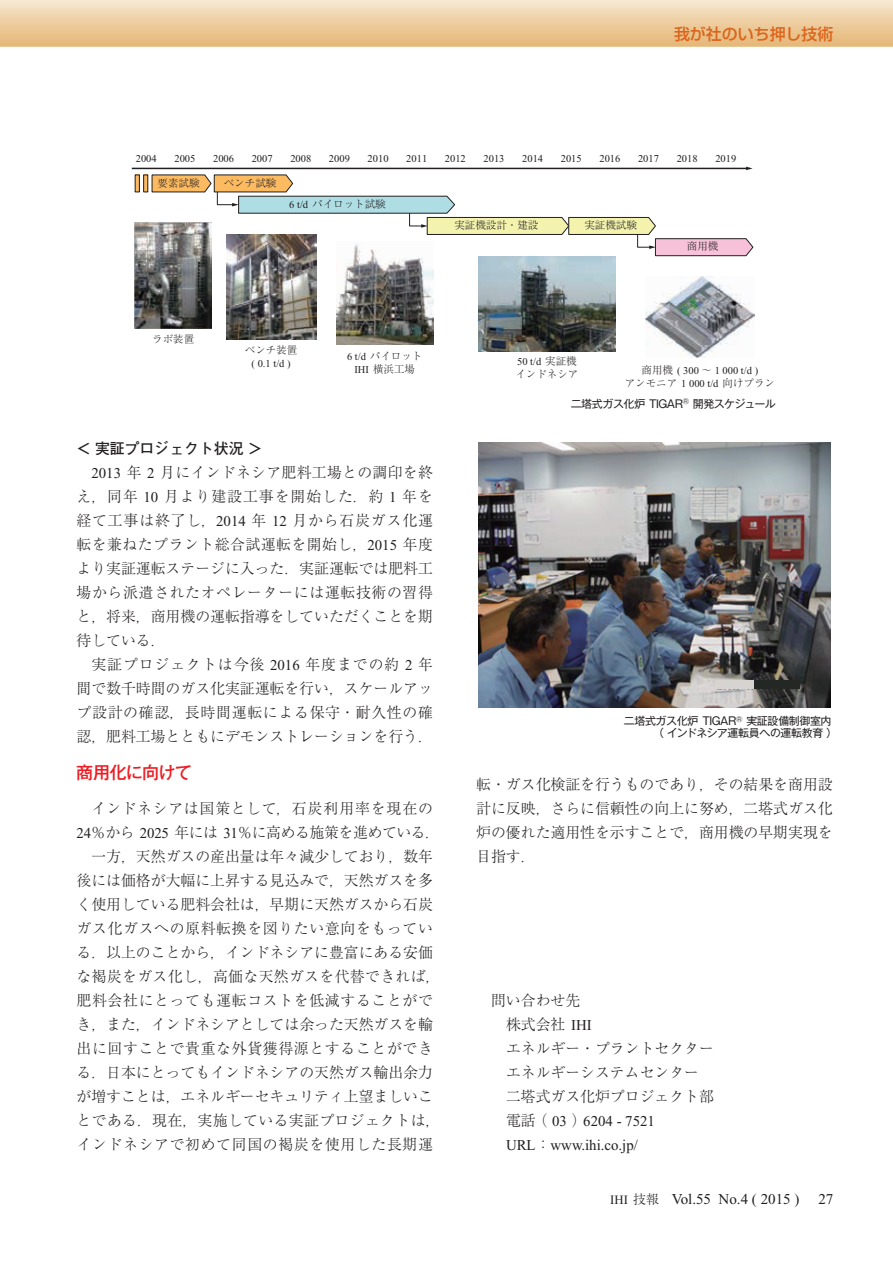
<style>
.page{position:relative;width:893px;height:1263px;background:#fff}
.page>*{position:absolute;margin:0;border:0;box-sizing:border-box;transform-origin:0 0}
.t1{font:500 17.25px "Gothic MB101 Pro";letter-spacing:-.04em;color:#ee1d23}
.t2{font:500 15.9px "Shin Go Pro";color:#dc641c}
.t3{font:300 15px/24px "Ryumin Pro";color:#231f20;text-align:justify}
.t4{font:15px/24px "Times New Roman";color:#231f20}
.t5{font:700 15px "Futo Go B101 Pro";color:#231f20}
.t6{font:10.95px/12px "Gothic MB101 Pro";letter-spacing:-.04em;color:#231f20}
.t7{font:10.5px "Times New Roman";color:#231f20}
.t8{font:300 10.5px/13.5px "Ryumin Pro";color:#231f20;text-align:center}
.s1{font-family:"Times New Roman";font-weight:400}
.s2{font-family:"Ryumin Pro";font-weight:300}
.s3{font-size:12.75px}
.s4{font-family:"Ryumin Pro";font-weight:300;font-size:12.75px}
</style>
<div class="page">
<svg style="left:0;top:0;width:893px;height:47px;background:#edcea1"></svg>
<hr style="left:144px;top:175px;width:4px;height:17px;background:#fcba61">
<div style="left:143px;top:175px;width:5px;height:17px;border:1px solid #231f20"></div>
<hr style="left:135px;top:175px;width:4px;height:17px;background:#fcba61">
<div style="left:135px;top:175px;width:5px;height:17px;border:1px solid #231f20"></div>
<hr style="left:132px;top:168px;width:615px;height:1px;background:#231f20">
<svg style="left:151px;top:167px;width:603px;height:89px"></svg>
<img style="left:478px;top:257px;width:138px;height:94px">
<img style="left:135px;top:222px;width:77px;height:107px">
<img style="left:226px;top:235px;width:90px;height:104px">
<img style="left:336px;top:241px;width:97px;height:103px">
<img style="left:645px;top:277px;width:109px;height:81px">
<img style="left:478px;top:443px;width:353px;height:264px">
<div style="left:715px;top:680px;width:39px;height:9px;background:#d6d3d1"></div>
<div style="left:754px;top:680px;width:45px;height:9px;background:#242825"></div>
<p class="t2" style="left:674px;top:21px;width:161px">我が社のいち押し技術</p>
<p class="t7" style="left:136px;top:153px;width:22px">2004</p>
<p class="t7" style="left:174px;top:153px;width:22px">2005</p>
<p class="t7" style="left:213px;top:153px;width:22px">2006</p>
<p class="t7" style="left:252px;top:153px;width:22px">2007</p>
<p class="t7" style="left:290px;top:153px;width:22px">2008</p>
<p class="t7" style="left:329px;top:153px;width:22px">2009</p>
<p class="t7" style="left:368px;top:153px;width:22px">2010</p>
<p class="t7" style="left:406px;top:153px;width:22px">2011</p>
<p class="t7" style="left:445px;top:153px;width:22px">2012</p>
<p class="t7" style="left:483px;top:153px;width:22px">2013</p>
<p class="t7" style="left:522px;top:153px;width:22px">2014</p>
<p class="t7" style="left:561px;top:153px;width:22px">2015</p>
<p class="t7" style="left:599px;top:153px;width:22px">2016</p>
<p class="t7" style="left:638px;top:153px;width:22px">2017</p>
<p class="t7" style="left:677px;top:153px;width:22px">2018</p>
<p class="t7" style="left:715px;top:153px;width:22px">2019</p>
<p class="t8" style="left:224px;top:175px;width:54px">ベンチ試験</p>
<p class="t8" style="left:158px;top:175px;width:43px">要素試験</p>
<p class="t8" style="left:152px;top:332px;width:43px">ラボ装置</p>
<p class="t8" style="left:289px;top:196px;width:98px"><span class="s1">6 t/d</span> パイロット試験</p>
<p class="t8" style="left:454px;top:218px;width:85px">実証機設計・建設</p>
<p class="t8" style="left:584px;top:218px;width:54px">実証機試験</p>
<p class="t8" style="left:687px;top:239px;width:33px">商用機</p>
<p class="t8" style="left:245px;top:342px;width:54px">ベンチ装置</p>
<p class="t7" style="left:252px;top:358px;width:41px">( 0.1 t/d )</p>
<p class="t8" style="left:347px;top:348px;width:77px"><span class="s1">6 t/d</span> パイロット<br><span class="s1">IHI</span> 横浜工場</p>
<p class="t7" style="left:517px;top:355px;width:61px">50 t/d <span class="s2">実証機</span></p>
<p class="t8" style="left:515px;top:366px;width:64px">インドネシア</p>
<p class="t7" style="left:642px;top:364px;width:118px"><span class="s2">商用機</span> ( 300 <span class="s2">～</span> 1 000 t/d )</p>
<p class="t8" style="left:625px;top:376px;width:152px">アンモニア <span class="s1">1 000 t/d</span> 向けプラン</p>
<p class="t6" style="left:571px;top:396px;width:207px">二塔式ガス化炉 TIGAR<sup>®</sup> 開発スケジュール</p>
<p class="t5" style="left:77px;top:437px;width:187px">＜実証プロジェクト状況＞</p>
<p class="t3" style="left:77px;top:459px;width:358px;text-indent:15px"><span class="s1">2013</span> 年 <span class="s1">2</span> 月にインドネシア肥料工場との調印を終え，同年 <span class="s1">10</span> 月より建設工事を開始した．約 <span class="s1">1</span> 年を経て工事は終了し，<span class="s1">2014</span> 年 <span class="s1">12</span> 月から石炭ガス化運転を兼ねたプラント総合試運転を開始し，<span class="s1">2015</span> 年度より実証運転ステージに入った．実証運転では肥料工場から派遣されたオペレーターには運転技術の習得と，将来，商用機の運転指導をしていただくことを期待している．</p>
<p class="t3" style="left:77px;top:651px;width:358px;text-indent:15px">実証プロジェクトは今後 <span class="s1">2016</span> 年度までの約 <span class="s1">2</span> 年間で数千時間のガス化実証運転を行い，スケールアップ設計の確認，長時間運転による保守・耐久性の確認，肥料工場とともにデモンストレーションを行う．</p>
<p class="t1" style="left:76px;top:758px;width:117px">商用化に向けて</p>
<p class="t3" style="left:77px;top:795px;width:365px;text-align:center">インドネシアは国策として，石炭利用率を現在の<br><span class="s1">24</span>％から <span class="s1">2025</span> 年には <span class="s1">31</span>％に高める施策を進めている．一方，天然ガスの産出量は年々減少しており，数年<br>後には価格が大幅に上昇する見込みで，天然ガスを多く使用している肥料会社は，早期に天然ガスから石炭ガス化ガスへの原料転換を図りたい意向をもっている．以上のことから，インドネシアに豊富にある安価な褐炭をガス化し，高価な天然ガスを代替できれば，肥料会社にとっても運転コストを低減することができ，また，インドネシアとしては余った天然ガスを輸出に回すことで貴重な外貨獲得源とすることができる．日本にとってもインドネシアの天然ガス輸出余力が増すことは，エネルギーセキュリティ上望ましいことである．現在，実施している実証プロジェクトは，インドネシアで初めて同国の褐炭を使用した長期運</p>
<p class="t6" style="left:653px;top:714px;width:185px;text-indent:-29px">二塔式ガス化炉 TIGAR<sup>®</sup> 実証設備制御室内（インドネシア運転員への運転教育）</p>
<p class="t3" style="left:476px;top:771px;width:358px">転・ガス化検証を行うものであり，その結果を商用設計に反映，さらに信頼性の向上に努め，二塔式ガス化炉の優れた適用性を示すことで，商用機の早期実現を目指す．</p>
<p class="t3" style="left:506px;top:987px;width:209px;text-align:left;text-indent:-15px">問い合わせ先<br>株式会社 <span class="s1">IHI<br></span>エネルギー・プラントセクターエネルギーシステムセンター二塔式ガス化炉プロジェクト部</p>
<p class="t4" style="left:506px;top:1109px;width:150px"><span class="s2">電話（</span> 03 <span class="s2">）</span>6204 - 7521<br>URL<span class="s2">：</span>www.ihi.co.jp/</p>
<p class="t4" style="left:610px;top:1187px;width:191px"><span class="s3">IHI</span> <span class="s4">技報　</span>Vol.55 No.4 ( 2015 )</p>
<p class="t4" style="left:818px;top:1187px;width:16px">27</p>
</div>
